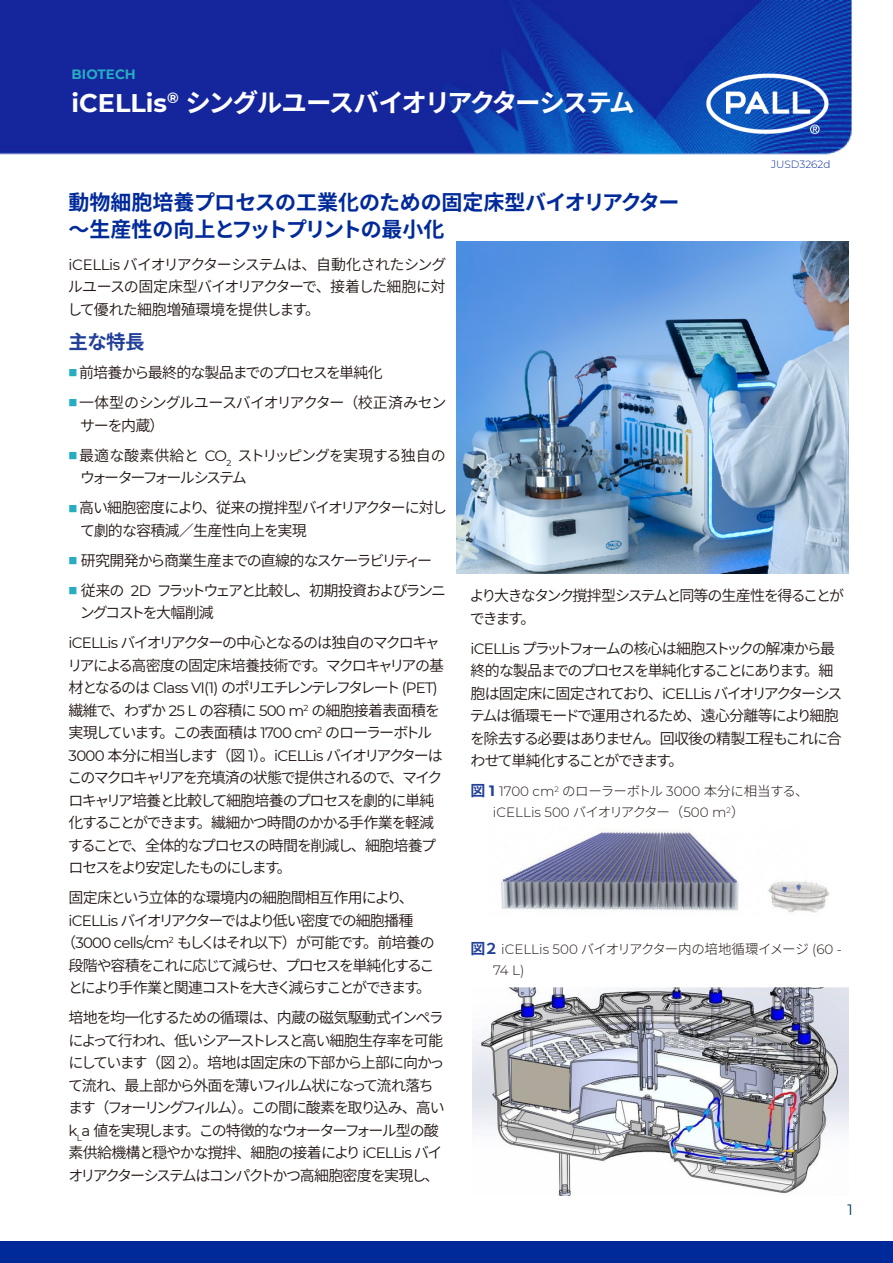
<style>
.page{position:relative;width:893px;height:1263px;background:#fff}
.page>*{position:absolute;margin:0;border:0;box-sizing:border-box;transform-origin:0 0}
.t1{font:700 25.5px "Source Han Sans";letter-spacing:-.08em;color:#fff}
.t2{font:700 21px/27px "Source Han Sans JP";letter-spacing:-.015em;color:#002a9a}
.t3{font:700 19.5px "Source Han Sans";color:#224099}
.t4{font:15px/22.5px "Source Han Sans";letter-spacing:-.095em;color:#221714}
.t5{font:15px/22.5px "Source Han Sans";letter-spacing:-.07em;color:#221714}
.t6{font:15px/22.5px "Source Han Sans";letter-spacing:-.055em;color:#221714}
.t7{font:15px/22.5px "Source Han Sans";letter-spacing:-.12em;color:#221714}
.t8{font:15px "Source Han Sans";letter-spacing:-.075em;color:#221714}
.t9{font:15px/22.5px "Source Han Sans";letter-spacing:-.125em;color:#221714}
.t10{font:15px "Source Han Sans";letter-spacing:-.14em;color:#221714}
.t11{font:15px "Source Han Sans";letter-spacing:-.05em;color:#221714}
.t12{font:15px "Montserrat";color:#003a58}
.t13{font:300 13.5px "Source Han Sans";letter-spacing:-.045em;color:#221714}
.t14{font:300 13.5px "Montserrat";color:#221714}
.t15{font:700 13.5px "Montserrat";color:#27adc2}
.t16{font:300 10.5px "Montserrat";color:#002a9a}
.s1{font-family:"Montserrat"}
.s2{font-size:9px;color:#27adc2}
.s3{font-weight:700;font-size:15px;color:#224099}
.s4{font-family:"Montserrat";font-weight:700;font-size:15px;color:#224099}
.s5{font-family:"Source Han Sans"}
</style>
<div class="page">
<img style="left:0;top:0;width:852px;height:1131px">
<img style="left:456px;top:241px;width:393px;height:333px">
<img style="left:489px;top:827px;width:343px;height:90px">
<img style="left:473px;top:987px;width:375px;height:208px">
<div style="left:0;top:1241px;width:893px;height:22px;background:#002a9a"></div>
<img style="left:700px;top:56px;width:134px;height:101px">
<p class="t15" style="left:72px;top:64px;width:66px">BIOTECH</p>
<h1 class="t1" style="left:72px;top:88px;width:564px"><span class="s1">iCELLis</span><sup>®</sup> シングルユースバイオリアクターシステム</h1>
<h2 class="t2" style="left:69px;top:189px;width:612px">動物細胞培養プロセスの工業化のための固定床型バイオリアクター～生産性の向上とフットプリントの最小化</h2>
<p class="t16" style="left:771px;top:157px;width:61px">JUSD3262d</p>
<p class="t4" style="left:67px;top:254px;width:381px;text-align:justify"><span class="s1">iCELLis</span> バイオリアクターシステムは、自動化されたシングルユースの固定床型バイオリアクターで、接着した細胞に対して優れた細胞増殖環境を提供します。</p>
<h3 class="t3" style="left:69px;top:331px;width:78px">主な特長</h3>
<p class="t5" style="left:69px;top:362px;width:316px"><span class="s2">■</span> 前培養から最終的な製品までのプロセスを単純化</p>
<p class="t5" style="left:80px;top:392px;width:368px;text-indent:-12px"><span class="s2">■</span> 一体型のシングルユースバイオリアクター（校正済みセンサーを内蔵）</p>
<p class="t4" style="left:80px;top:444px;width:367px;text-indent:-11px"><span class="s2">■</span> 最適な酸素供給と <span class="s1">CO</span><sub>2</sub> ストリッピングを実現する独自のウォーターフォールシステム</p>
<p class="t6" style="left:80px;top:497px;width:369px;text-indent:-11px"><span class="s2">■</span> 高い細胞密度により、従来の撹拌型バイオリアクターに対して劇的な容積減／生産性向上を実現</p>
<p class="t4" style="left:69px;top:549px;width:365px"><span class="s2">■</span> 研究開発から商業生産までの直線的なスケーラビリティー</p>
<p class="t7" style="left:80px;top:579px;width:368px;text-indent:-11px"><span class="s2">■</span> 従来の <span class="s1">2D</span> フラットウェアと比較し、初期投資およびランニングコストを大幅削減</p>
<p class="t4" style="left:68px;top:632px;width:378px"><span class="s1">iCELLis</span> バイオリアクターの中心となるのは独自のマクロキャリアによる高密度の固定床培養技術です。マクロキャリアの基材となるのは <span class="s1">Class VI(1)</span> のポリエチレンテレフタレート <span class="s1">(PET)</span>繊維で、わずか <span class="s1">25 L</span> の容積に <span class="s1">500 m</span><sup>2</sup> の細胞接着表面積を実現しています。この表面積は <span class="s1">1700 cm</span><sup>2</sup> のローラーボトル<span class="s1">3000</span> 本分に相当します（図 <span class="s1">1</span>）。<span class="s1">iCELLis</span> バイオリアクターはこのマクロキャリアを充填済の状態で提供されるので、マイクロキャリア培養と比較して細胞培養のプロセスを劇的に単純化することができます。繊細かつ時間のかかる手作業を軽減することで、全体的なプロセスの時間を削減し、細胞培養プロセスをより安定したものにします。</p>
<p class="t11" style="left:69px;top:889px;width:347px">固定床という立体的な環境内の細胞間相互作用により、</p>
<p class="t4" style="left:69px;top:909px;width:346px"><span class="s1">iCELLis</span> バイオリアクターではより低い密度での細胞播種</p>
<p class="t8" style="left:61px;top:934px;width:375px">（<span class="s1">3000 cells/cm</span><sup>2</sup> もしくはそれ以下）が可能です。前培養の</p>
<p class="t4" style="left:69px;top:954px;width:367px">段階や容積をこれに応じて減らせ、プロセスを単純化するこ</p>
<p class="t10" style="left:68px;top:979px;width:364px">とにより手作業と関連コストを大きく減らすことができます。</p>
<p class="t4" style="left:68px;top:1007px;width:378px">培地を均一化するための循環は、内蔵の磁気駆動式インペラによって行われ、低いシアーストレスと高い細胞生存率を可能にしています（図 <span class="s1">2</span>）。培地は固定床の下部から上部に向かって流れ、最上部から外面を薄いフィルム状になって流れ落ちます（フォーリングフィルム）。この間に酸素を取り込み、高い<span class="s1">k</span><sub>L</sub><span class="s1">a</span> 値を実現します。この特徴的なウォーターフォール型の酸素供給機構と穏やかな撹拌、細胞の接着により<span class="s1">iCELLis</span> バイオリアクターシステムはコンパクトかつ高細胞密度を実現し、</p>
<p class="t9" style="left:470px;top:585px;width:376px">より大きなタンク撹拌型システムと同等の生産性を得ることができます。</p>
<p class="t4" style="left:470px;top:637px;width:374px"><span class="s1">iCELLis</span> プラットフォームの核心は細胞ストックの解凍から最終的な製品までのプロセスを単純化することにあります。細胞は固定床に固定されており、<span class="s1">iCELLis</span> バイオリアクターシステムは循環モードで運用されるため、遠心分離等により細胞を除去する必要はありません。回収後の精製工程もこれに合わせて単純化することができます。</p>
<p class="t13" style="left:470px;top:783px;width:340px"><span class="s3">図</span> <span class="s4">1</span> <span class="s1">1700 cm</span><sup>2</sup> のローラーボトル <span class="s1">3000</span> 本分に相当する、</p>
<p class="t14" style="left:493px;top:803px;width:253px">iCELLis 500 <span class="s5">バイオリアクター（</span>500 m<sup>2</sup><span class="s5">）</span></p>
<p class="t13" style="left:470px;top:941px;width:373px"><span class="s3">図２</span> <span class="s1">iCELLis 500</span> バイオリアクター内の培地循環イメージ <span class="s1">(60 -</span></p>
<p class="t14" style="left:493px;top:961px;width:33px">74 L)</p>
<p class="t12" style="left:847px;top:1199px;width:7px">1</p>
</div>
